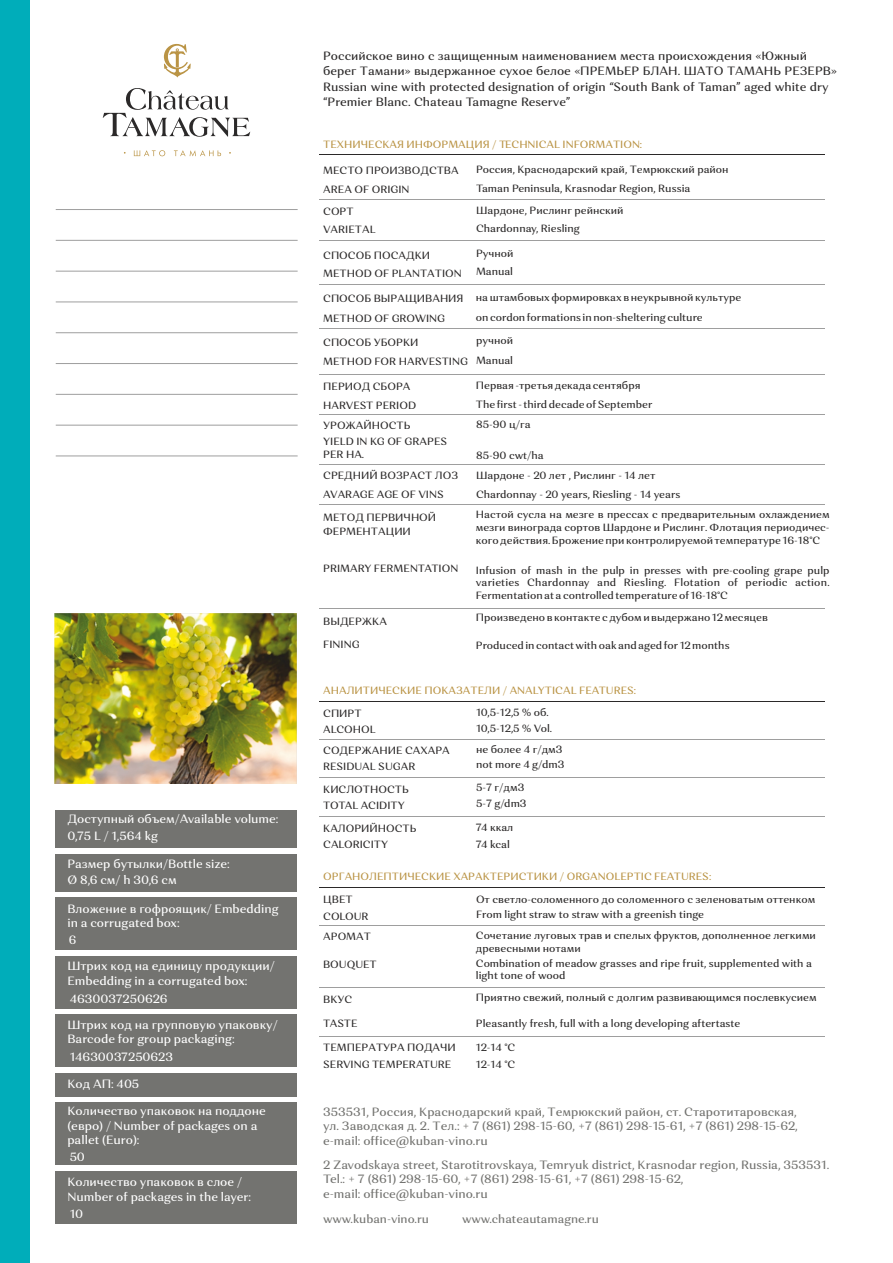
<style>
.page{position:relative;width:893px;height:1263px;background:#fff}
.page>*{position:absolute;margin:0;border:0;box-sizing:border-box;transform-origin:0 0}
.t1{font:500 12px/14.5px "Orchidea Pro";color:#fff}
.t2{font:500 12px/14.5px "Orchidea Pro";color:#737370;text-align:justify}
.t3{font:500 12px/15.6px "Orchidea Pro";color:#2b2929}
.t4{font:500 11.7px "Orchidea Pro";color:#737370}
.t5{font:500 10.5px/12.8px "Orchidea Pro";color:#2b2929}
.t6{font:500 10.5px "Orchidea Pro";color:#ba9445}
</style>
<div class="page">
<hr style="left:319px;top:154px;width:505px;height:1px;background:#2b2929">
<hr style="left:319px;top:240px;width:505px;height:1px;background:#9e9e9e">
<hr style="left:319px;top:285px;width:505px;height:1px;background:#9e9e9e">
<hr style="left:319px;top:328px;width:505px;height:1px;background:#9e9e9e">
<hr style="left:319px;top:374px;width:505px;height:1px;background:#9e9e9e">
<hr style="left:319px;top:464px;width:505px;height:1px;background:#9e9e9e">
<hr style="left:319px;top:199px;width:505px;height:1px;background:#9e9e9e">
<hr style="left:319px;top:504px;width:505px;height:1px;background:#9e9e9e">
<svg style="left:103px;top:88px;width:147px;height:49px"></svg>
<svg style="left:134px;top:150px;width:31px;height:6px"></svg>
<svg style="left:174px;top:150px;width:47px;height:6px"></svg>
<svg style="left:164px;top:44px;width:27px;height:33px"></svg>
<hr style="left:319px;top:414px;width:505px;height:1px;background:#9e9e9e">
<hr style="left:319px;top:608px;width:505px;height:1px;background:#9e9e9e">
<hr style="left:319px;top:701px;width:505px;height:1px;background:#2b2929">
<hr style="left:319px;top:777px;width:505px;height:1px;background:#9e9e9e">
<hr style="left:319px;top:816px;width:505px;height:1px;background:#9e9e9e">
<hr style="left:319px;top:739px;width:505px;height:1px;background:#9e9e9e">
<hr style="left:319px;top:887px;width:505px;height:1px;background:#2b2929">
<hr style="left:319px;top:987px;width:505px;height:1px;background:#9e9e9e">
<hr style="left:319px;top:1036px;width:505px;height:1px;background:#9e9e9e">
<hr style="left:319px;top:925px;width:505px;height:1px;background:#9e9e9e">
<div style="left:55px;top:810px;width:241px;height:37px;background:#737370"></div>
<div style="left:55px;top:854px;width:241px;height:37px;background:#737370"></div>
<div style="left:55px;top:898px;width:241px;height:52px;background:#737370"></div>
<div style="left:55px;top:956px;width:241px;height:52px;background:#737370"></div>
<div style="left:55px;top:1014px;width:241px;height:52px;background:#737370"></div>
<div style="left:55px;top:1073px;width:241px;height:23px;background:#737370"></div>
<div style="left:55px;top:1102px;width:241px;height:63px;background:#737370"></div>
<div style="left:55px;top:1171px;width:241px;height:53px;background:#737370"></div>
<hr style="left:56px;top:209px;width:242px;height:1px;background:#9e9e9e">
<hr style="left:56px;top:240px;width:242px;height:1px;background:#9e9e9e">
<hr style="left:56px;top:271px;width:242px;height:1px;background:#9e9e9e">
<hr style="left:56px;top:301px;width:242px;height:1px;background:#9e9e9e">
<hr style="left:56px;top:332px;width:242px;height:1px;background:#9e9e9e">
<hr style="left:56px;top:363px;width:242px;height:1px;background:#9e9e9e">
<hr style="left:56px;top:394px;width:242px;height:1px;background:#9e9e9e">
<hr style="left:56px;top:425px;width:242px;height:1px;background:#9e9e9e">
<hr style="left:56px;top:455px;width:242px;height:1px;background:#9e9e9e">
<img style="left:55px;top:613px;width:242px;height:170px">
<div style="left:0;top:0;width:30px;height:1263px;background:#00adba"></div>
<p class="t1" style="left:67px;top:812px;width:213px;line-height:16.6px">Доступный объем/Available volume:<br>0,75 L / 1,564 kg</p>
<p class="t1" style="left:67px;top:857px;width:164px;line-height:15.8px">Размер бутылки/Bottle size:<br>Ø 8,6 см/ h 30,6 см</p>
<p class="t1" style="left:67px;top:902px;width:213px">Вложение в гофроящик/ Embedding in a corrugated box:</p>
<p class="t1" style="left:67px;top:928px;width:209px;line-height:26.4px">6<br>Штрих код на единицу продукции/</p>
<p class="t1" style="left:67px;top:973px;width:182px;line-height:17.9px">Embedding in a corrugated box:<br>4630037250626</p>
<p class="t1" style="left:67px;top:1018px;width:212px">Штрих код на групповую упаковку/<br>Barcode for group packaging:</p>
<p class="t1" style="left:70px;top:1051px;width:105px">14630037250623</p>
<p class="t1" style="left:67px;top:1077px;width:73px">Код АП: 405</p>
<p class="t1" style="left:67px;top:1104px;width:200px">Количество упаковок на поддоне (евро) / Number of packages on a pallet (Euro):</p>
<p class="t1" style="left:67px;top:1146px;width:176px;line-height:24.9px">50<br>Количество упаковок в слое /</p>
<p class="t1" style="left:67px;top:1189px;width:185px;line-height:17.1px">Number of packages in the layer:<br>10</p>
<p class="t3" style="left:323px;top:49px;width:515px">Российское вино с защищенным наименованием места происхождения «Южный берег Тамани» выдержанное сухое белое «ПРЕМЬЕР БЛАН. ШАТО ТАМАНЬ РЕЗЕРВ» Russian wine with protected designation of origin “South Bank of Taman” aged white dry “Premier Blanc. Chateau Tamagne Reserve”</p>
<p class="t6" style="left:323px;top:139px;width:320px">ТЕХНИЧЕСКАЯ ИНФОРМАЦИЯ / TECHNICAL INFORMATION:</p>
<p class="t5" style="left:323px;top:162px;width:137px;line-height:19.2px">МЕСТО ПРОИЗВОДСТВА<br>AREA OF ORIGIN</p>
<p class="t5" style="left:476px;top:164px;width:254px">Россия, Краснодарский край, Темрюкский район</p>
<p class="t5" style="left:476px;top:183px;width:216px">Taman Peninsula, Krasnodar Region, Russia</p>
<p class="t5" style="left:476px;top:223px;width:105px">Chardonnay, Riesling</p>
<p class="t5" style="left:476px;top:266px;width:39px">Manual</p>
<p class="t5" style="left:476px;top:312px;width:228px">on cordon formations in non-sheltering culture</p>
<p class="t5" style="left:476px;top:355px;width:39px">Manual</p>
<p class="t5" style="left:476px;top:376px;width:178px;line-height:19.6px">Первая -третья декада сентября<br>The first - third decade of September<br>85-90 ц/га</p>
<p class="t5" style="left:476px;top:449px;width:69px">85-90 cwt/ha</p>
<p class="t5" style="left:323px;top:204px;width:54px;line-height:17.4px">СОРТ<br>VARIETAL</p>
<p class="t5" style="left:476px;top:205px;width:149px">Шардоне, Рислинг рейнский</p>
<p class="t5" style="left:476px;top:248px;width:39px">Ручной</p>
<p class="t5" style="left:476px;top:292px;width:267px">на штамбовых формировках в неукрывной культуре</p>
<p class="t5" style="left:476px;top:335px;width:39px">ручной</p>
<p class="t5" style="left:323px;top:248px;width:140px;line-height:17.7px">СПОСОБ ПОСАДКИ<br>METHOD OF PLANTATION</p>
<p class="t5" style="left:323px;top:289px;width:142px;line-height:20.1px">СПОСОБ ВЫРАЩИВАНИЯ<br>METHOD OF GROWING</p>
<p class="t5" style="left:323px;top:333px;width:146px;line-height:19.6px">СПОСОБ УБОРКИ<br>METHOD FOR HARVESTING</p>
<p class="t5" style="left:323px;top:377px;width:95px;line-height:19.5px">ПЕРИОД СБОРА<br>HARVEST PERIOD<br>УРОЖАЙНОСТЬ</p>
<p class="t5" style="left:323px;top:435px;width:125px;line-height:13.5px">YIELD IN KG OF GRAPES<br>PER HA.</p>
<p class="t5" style="left:323px;top:470px;width:136px">СРЕДНИЙ ВОЗРАСТ ЛОЗ</p>
<p class="t5" style="left:476px;top:469px;width:181px">Шардоне - 20 лет , Рислинг - 14 лет</p>
<p class="t5" style="left:323px;top:488px;width:122px">AVARAGE AGE OF VINS</p>
<p class="t5" style="left:476px;top:489px;width:206px">Chardonnay - 20 years, Riesling - 14 years</p>
<p class="t5" style="left:323px;top:512px;width:115px;line-height:13.5px">МЕТОД ПЕРВИЧНОЙ<br>ФЕРМЕНТАЦИИ</p>
<p class="t5" style="left:323px;top:563px;width:137px">PRIMARY FERMENTATION</p>
<p class="t5" style="left:476px;top:509px;width:355px;text-align:justify">Настой сусла на мезге в прессах с предварительным охлаждением мезги винограда сортов Шардоне и Рислинг. Флотация периодичес&shy;кого действия. Брожение при контролируемой температуре 16-18°C</p>
<p class="t5" style="left:476px;top:564px;width:355px;text-align:justify">Infusion of mash in the pulp in presses with pre-cooling grape pulp varieties Chardonnay and Riesling. Flotation of periodic action.<br>Fermentation at a controlled temperature of 16-18°C</p>
<p class="t5" style="left:476px;top:612px;width:294px">Произведено в контакте с дубом и выдержано 12 месяцев</p>
<p class="t5" style="left:476px;top:640px;width:255px">Produced in contact with oak and aged for 12 months</p>
<p class="t6" style="left:323px;top:686px;width:314px">АНАЛИТИЧЕСКИЕ ПОКАЗАТЕЛИ / ANALYTICAL FEATURES:</p>
<p class="t5" style="left:323px;top:706px;width:54px;line-height:16.2px">СПИРТ<br>ALCOHOL</p>
<p class="t5" style="left:323px;top:615px;width:65px">ВЫДЕРЖКА</p>
<p class="t5" style="left:323px;top:639px;width:38px">FINING</p>
<p class="t5" style="left:476px;top:707px;width:74px">10,5-12,5 % об.</p>
<p class="t5" style="left:476px;top:723px;width:78px">10,5-12,5 % Vol.</p>
<p class="t5" style="left:476px;top:759px;width:90px">not more 4 g/dm3</p>
<p class="t5" style="left:476px;top:798px;width:52px">5-7 g/dm3</p>
<p class="t5" style="left:476px;top:839px;width:36px">74 kcal</p>
<p class="t6" style="left:323px;top:872px;width:390px">ОРГАНОЛЕПТИЧЕСКИЕ ХАРАКТЕРИСТИКИ / ORGANOLEPTIC FEATURES:</p>
<p class="t5" style="left:323px;top:892px;width:47px;line-height:16.2px">ЦВЕТ<br>COLOUR</p>
<p class="t5" style="left:323px;top:743px;width:128px;line-height:15.8px">СОДЕРЖАНИЕ САХАРА<br>RESIDUAL SUGAR</p>
<p class="t5" style="left:476px;top:743px;width:88px">не более 4 г/дм3</p>
<p class="t5" style="left:476px;top:782px;width:50px">5-7 г/дм3</p>
<p class="t5" style="left:476px;top:822px;width:39px">74 ккал</p>
<p class="t5" style="left:323px;top:782px;width:87px;line-height:15.6px">КИСЛОТНОСТЬ<br>TOTAL ACIDITY</p>
<p class="t5" style="left:323px;top:821px;width:95px;line-height:16.6px">КАЛОРИЙНОСТЬ<br>CALORICITY</p>
<p class="t5" style="left:476px;top:893px;width:341px">От светло-соломенного до соломенного с зеленоватым оттенком</p>
<p class="t5" style="left:476px;top:909px;width:230px">From light straw to straw with a greenish tinge</p>
<p class="t5" style="left:476px;top:957px;width:338px">Сombination of meadow grasses and ripe fruit, supplemented with a light tone of wood</p>
<p class="t5" style="left:476px;top:1018px;width:266px">Pleasantly fresh, full with a long developing aftertaste</p>
<p class="t5" style="left:476px;top:930px;width:342px">Сочетание луговых трав и спелых фруктов, дополненное легкими древесными нотами</p>
<p class="t5" style="left:323px;top:931px;width:49px">АРОМАТ</p>
<p class="t5" style="left:323px;top:959px;width:55px">BOUQUET</p>
<p class="t5" style="left:476px;top:992px;width:342px">Приятно свежий, полный с долгим развивающимся послевкусием</p>
<p class="t5" style="left:476px;top:1039px;width:41px;line-height:17.2px">12-14 °C<br>12-14 °C</p>
<p class="t5" style="left:323px;top:994px;width:31px">ВКУС</p>
<p class="t5" style="left:323px;top:1017px;width:36px">TASTE</p>
<p class="t5" style="left:323px;top:1040px;width:134px;line-height:16.6px">ТЕМПЕРАТУРА ПОДАЧИ<br>SERVING TEMPERATURE</p>
<p class="t2" style="left:323px;top:1105px;width:476px">353531, Россия, Краснодарский край, Темрюкский район, ст. Старотитаровская, ул. Заводская д. 2. Тел.: + 7 (861) 298-15-60, +7 (861) 298-15-61, +7 (861) 298-15-62, e-mail: office@kuban-vino.ru</p>
<p class="t2" style="left:323px;top:1158px;width:508px;text-align:left">2 Zavodskaya street, Starotitrovskaya, Temryuk district, Krasnodar region, Russia, 353531.<br>Tel.: + 7 (861) 298-15-60, +7 (861) 298-15-61, +7 (861) 298-15-62,<br>e-mail: office@kuban-vino.ru</p>
<p class="t4" style="left:323px;top:1214px;width:107px">www.kuban-vino.ru</p>
<p class="t4" style="left:462px;top:1214px;width:138px">www.chateautamagne.ru</p>
</div>
